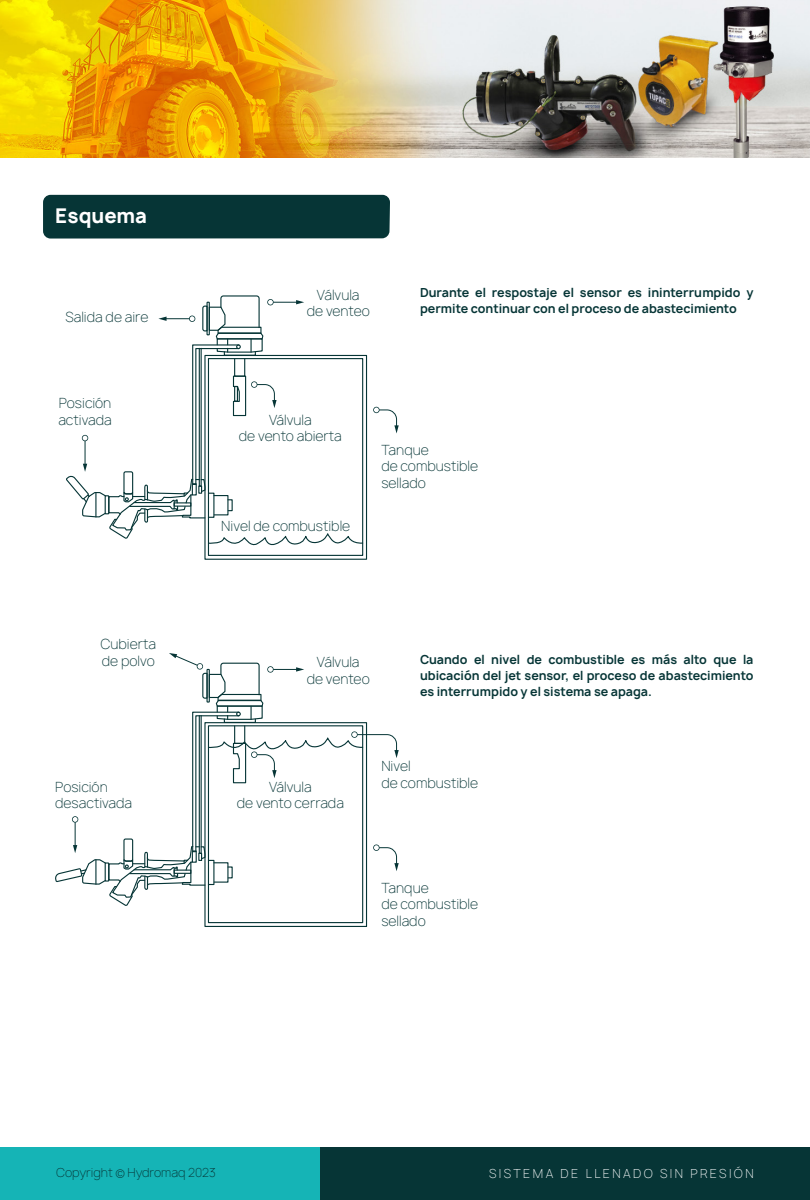
<style>
.page{position:relative;width:810px;height:1200px;background:#fff}
.page>*{position:absolute;margin:0;border:0;box-sizing:border-box;transform-origin:0 0}
.t1{font:800 19.5px "Manrope";color:#fff}
.t2{font:100 13.5px/16.5px "Manrope";color:#063536}
.t3{font:700 12px/15.8px "Manrope";color:#063536}
.t4{font:100 12px "Manrope";letter-spacing:.2em;color:#fff}
.t5{font:100 12px "Manrope";color:#063536}
</style>
<div class="page">
<div style="left:0;top:1148px;width:320px;height:52px;background:#15b4b6"></div>
<div style="left:320px;top:1148px;width:490px;height:52px;background:#063536"></div>
<div style="left:43px;top:195px;width:347px;height:44px;background:#063536"></div>
<div style="left:204px;top:355px;width:163px;height:205px;border:1px solid #063536"></div>
<svg style="left:66px;top:295px;width:298px;height:255px"></svg>
<svg style="left:373px;top:407px;width:26px;height:27px"></svg>
<svg style="left:55px;top:653px;width:344px;height:254px"></svg>
<img style="left:0;top:0;width:810px;height:157px">
<h1 class="t1" style="left:55px;top:203px;width:93px">Esquema</h1>
<p class="t2" style="left:65px;top:309px;width:84px">Salida de aire</p>
<p class="t2" style="left:58px;top:395px;width:55px">Posición activada</p>
<p class="t2" style="left:100px;top:636px;width:57px">Cubierta de polvo</p>
<p class="t2" style="left:55px;top:779px;width:79px">Posición desactivada</p>
<p class="t2" style="left:307px;top:287px;width:65px;text-align:center">Válvula<br>de venteo</p>
<p class="t3" style="left:420px;top:285px;width:335px">Durante el respostaje el sensor es ininterrumpido y permite continuar con el proceso de abastecimiento</p>
<p class="t2" style="left:239px;top:412px;width:105px;text-align:center">Válvula<br>de vento abierta</p>
<p class="t2" style="left:221px;top:518px;width:131px">Nivel de combustible</p>
<p class="t2" style="left:381px;top:442px;width:98px">Tanque<br>de combustible sellado</p>
<p class="t2" style="left:307px;top:654px;width:65px;text-align:center">Válvula<br>de venteo</p>
<p class="t3" style="left:420px;top:652px;width:335px;text-align:justify">Cuando el nivel de combustible es más alto que la ubicación del jet sensor, el proceso de abastecimiento es interrumpido y el sistema se apaga.</p>
<p class="t2" style="left:237px;top:779px;width:109px;text-align:center">Válvula<br>de vento cerrada</p>
<p class="t2" style="left:381px;top:758px;width:98px">Nivel<br>de combustible</p>
<p class="t2" style="left:381px;top:880px;width:98px">Tanque<br>de combustible sellado</p>
<p class="t5" style="left:56px;top:1166px;width:161px">Copyright © Hydromaq 2023</p>
<p class="t4" style="left:489px;top:1166px;width:266px">SISTEMA DE LLENADO SIN PRESIÓN</p>
</div>
